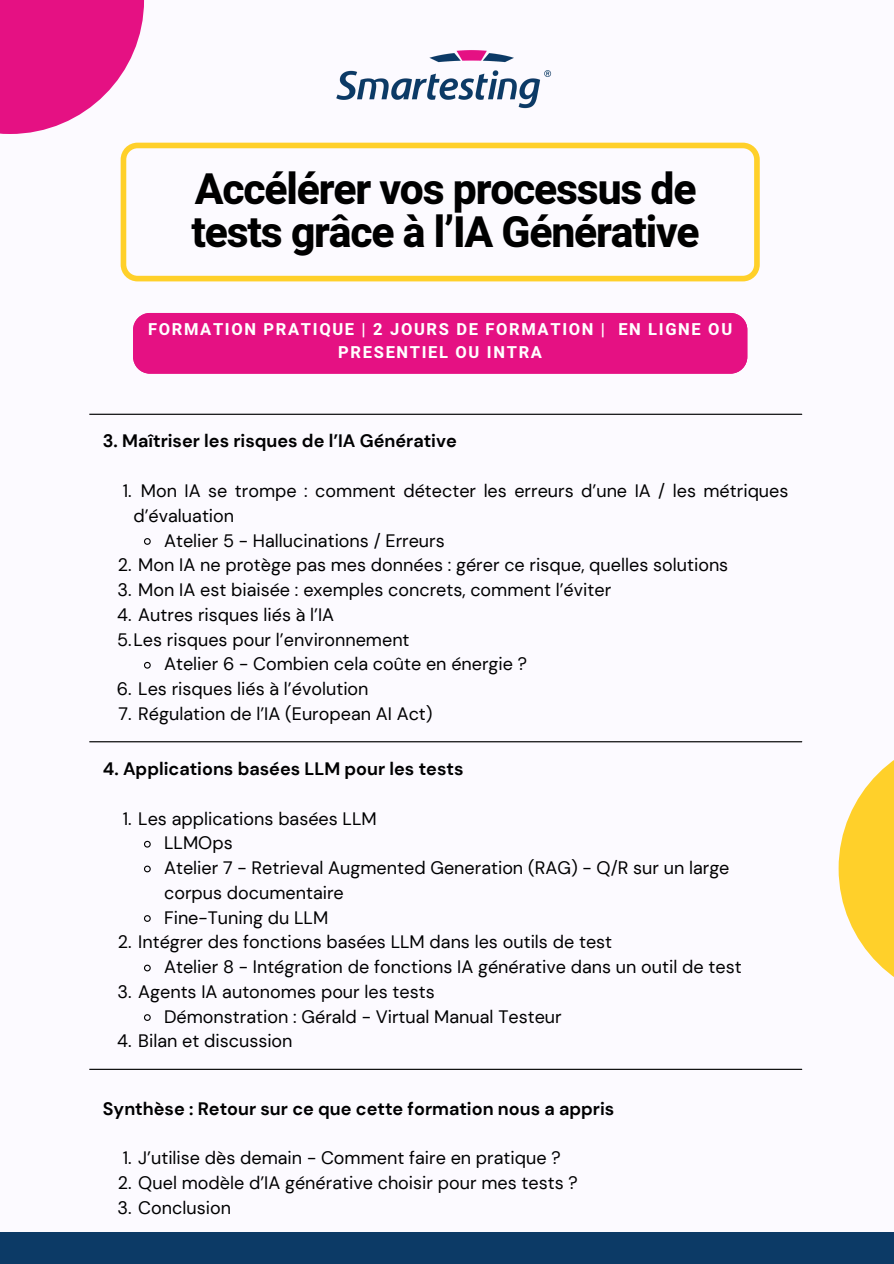
<style>
.page{position:relative;width:894px;height:1264px;background:#fff}
.page>*{position:absolute;margin:0;border:0;box-sizing:border-box;transform-origin:0 0}
.t1{font:800 42.6px/42.8px "Heebo";letter-spacing:-.03em;color:#000}
.t2{font:18px/24.8px "DM Sans";color:#000}
.t3{font:700 18px "DM Sans";color:#000}
.t4{font:700 16.5px/22.5px "Heebo";letter-spacing:.1em;color:#fff;text-align:center}
</style>
<div class="page">
<div style="left:0;top:0;width:893px;height:1263px;background:#fcfaff"></div>
<svg style="left:144px;top:538px;width:7px;height:7px"></svg>
<svg style="left:144px;top:661px;width:7px;height:8px"></svg>
<svg style="left:144px;top:840px;width:7px;height:8px"></svg>
<svg style="left:144px;top:865px;width:7px;height:8px"></svg>
<svg style="left:144px;top:915px;width:7px;height:7px"></svg>
<svg style="left:144px;top:964px;width:7px;height:8px"></svg>
<svg style="left:144px;top:1014px;width:7px;height:7px"></svg>
<hr style="left:89px;top:413px;width:712px;height:2px;background:#000">
<hr style="left:89px;top:741px;width:712px;height:1px;background:#000">
<hr style="left:89px;top:1068px;width:712px;height:1px;background:#000">
<div style="left:0;top:1232px;width:893px;height:31px;background:#0c3a66"></div>
<svg style="left:121px;top:143px;width:638px;height:138px"></svg>
<div style="left:133px;top:313px;width:614px;height:60px;background:#e51183"></div>
<img style="left:328px;top:50px;width:225px;height:109px">
<svg style="left:0;top:0;width:144px;height:134px;fill:#e51183"></svg>
<svg style="left:838px;top:760px;width:55px;height:217px;fill:#ffd02a"></svg>
<p class="t1" style="left:191px;top:169px;width:509px">Accélérer vos processus de tests grâce à l’IA Générative</p>
<p class="t4" style="left:148px;top:319px;width:585px">FORMATION PRATIQUE | 2 JOURS DE FORMATION | EN LIGNE OU<br>PRESENTIEL OU INTRA</p>
<p class="t3" style="left:103px;top:429px;width:355px">3. Maîtriser les risques de l’IA Générative</p>
<h1 class="t2" style="left:133px;top:478px;width:656px;text-indent:7px">Mon IA se trompe : comment détecter les erreurs d’une IA / les métriques d’évaluation</h1>
<p class="t2" style="left:123px;top:478px;width:10px">1.</p>
<p class="t2" style="left:164px;top:528px;width:282px">Atelier 5 - Hallucinations / Erreurs</p>
<p class="t2" style="left:118px;top:552px;width:611px">2. Mon IA ne protège pas mes données : gérer ce risque, quelles solutions</p>
<p class="t2" style="left:117px;top:577px;width:495px">3. Mon IA est biaisée : exemples concrets, comment l’éviter</p>
<p class="t2" style="left:117px;top:602px;width:218px">4. Autres risques liés à l’IA</p>
<p class="t2" style="left:117px;top:627px;width:294px">5.Les risques pour l’environnement</p>
<p class="t2" style="left:164px;top:651px;width:364px">Atelier 6 - Combien cela coûte en énergie ?</p>
<p class="t2" style="left:117px;top:676px;width:253px">6. Les risques liés à l’évolution</p>
<p class="t2" style="left:118px;top:701px;width:315px">7. Régulation de l’IA (European AI Act)</p>
<p class="t3" style="left:103px;top:757px;width:362px">4. Applications basées LLM pour les tests</p>
<p class="t2" style="left:123px;top:806px;width:255px">1. Les applications basées LLM</p>
<p class="t2" style="left:164px;top:830px;width:70px">LLMOps</p>
<p class="t2" style="left:164px;top:855px;width:566px">Atelier 7 - Retrieval Augmented Generation (RAG) - Q/R sur un large corpus documentaire</p>
<p class="t2" style="left:164px;top:905px;width:166px">Fine-Tuning du LLM</p>
<p class="t2" style="left:118px;top:929px;width:495px">2. Intégrer des fonctions basées LLM dans les outils de test</p>
<p class="t2" style="left:164px;top:954px;width:579px">Atelier 8 - Intégration de fonctions IA générative dans un outil de test</p>
<p class="t2" style="left:117px;top:979px;width:318px">3. Agents IA autonomes pour les tests</p>
<p class="t2" style="left:164px;top:1004px;width:399px">Démonstration : Gérald - Virtual Manual Testeur</p>
<p class="t2" style="left:117px;top:1028px;width:177px">4. Bilan et discussion</p>
<p class="t3" style="left:103px;top:1097px;width:513px">Synthèse : Retour sur ce que cette formation nous a appris</p>
<p class="t2" style="left:123px;top:1145px;width:439px">1. J’utilise dès demain - Comment faire en pratique ?</p>
<p class="t2" style="left:118px;top:1170px;width:461px">2. Quel modèle d’IA générative choisir pour mes tests ?</p>
<p class="t2" style="left:117px;top:1195px;width:115px">3. Conclusion</p>
</div>
